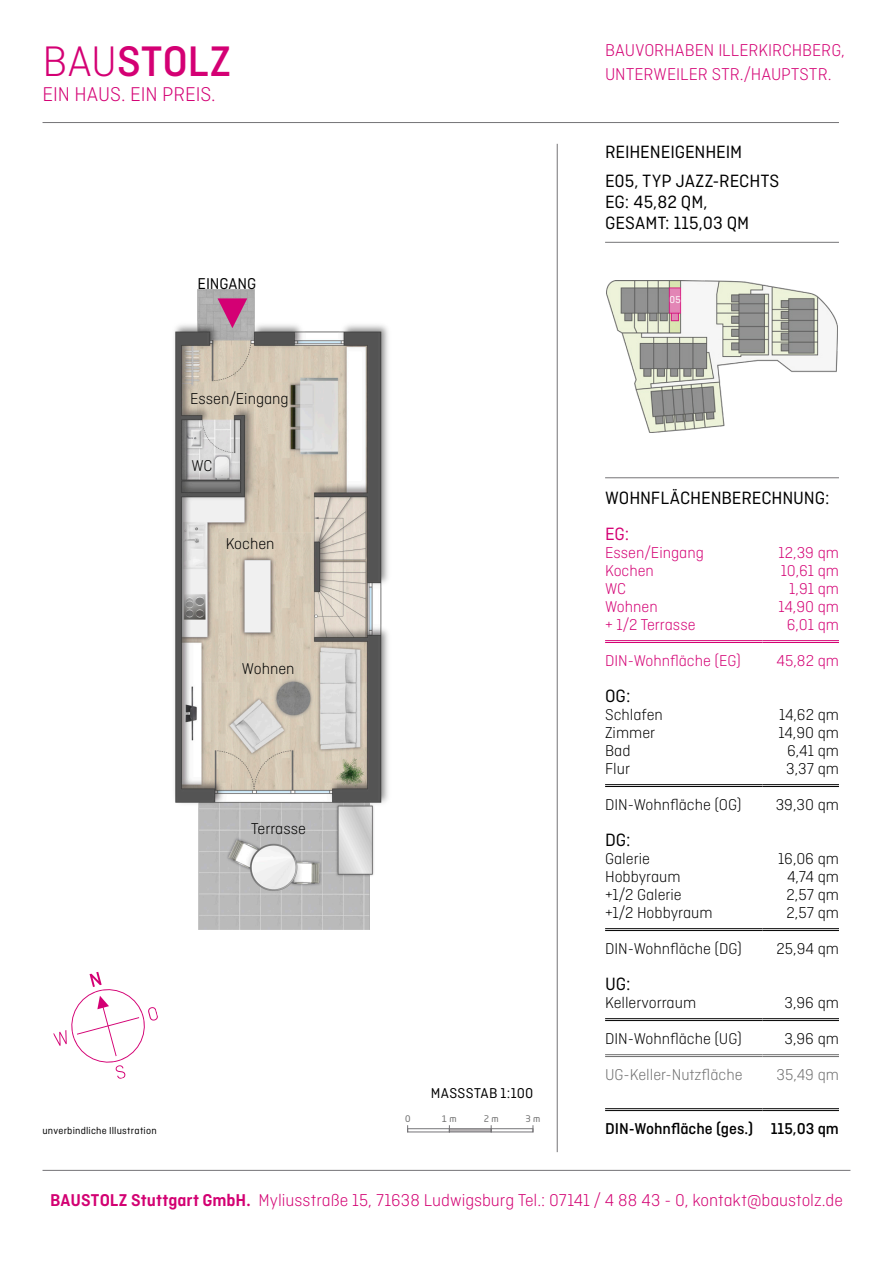
<style>
.page{position:relative;width:893px;height:1263px;background:#fff}
.page>*{position:absolute;margin:0;border:0;box-sizing:border-box;transform-origin:0 0}
._02_Subline_22pt_Sch{font:500 45px "Ciutadella";letter-spacing:.005em;color:#d40074}
._02_Subline_22pt_Sch-2{font:300 21px "Ciutadella";color:#d40074}
.subline_schwarz{font:18.75px/21px "Ciutadella";color:#000}
._03_Zwischenhead_12{font:18.75px "Ciutadella";color:#000}
._03_Zwischenhead_12-2{font:18.75px "Ciutadella";color:#d40074}
.t1{font:300 18px "Ciutadella";color:#d30072}
._02_Subline_22pt_Sch-3{font:300 18px "Ciutadella";letter-spacing:.005em;color:#d40074}
.Helv-10pt-weiss-link{font:300 16.5px "Ciutadella";color:#000}
.Helv-10pt-weiss-rech{font:300 16.5px "Ciutadella";color:#000}
.Links-fett-doppel{font:300 16.5px "Ciutadella";color:#000}
.Helv-10pt-weiss-link-2{font:300 16.5px "Ciutadella";color:#d40074}
.Text-im-Grundriss{font:300 16.5px "Ciutadella";color:#000}
.Helv-10pt-weiss-rech-2{font:300 16.5px "Ciutadella";color:#d40074}
.rechts-fett-doppel{font:300 16.5px "Ciutadella";color:#000}
.Links-fett-doppel-2{font:500 16.5px "Ciutadella";color:#000}
.Links-fett-doppel-3{font:300 16.5px "Ciutadella";color:#6e6e6e}
.Links-fett-doppel-4{font:300 16.5px "Ciutadella";color:#d40074}
.rechts-fett-doppel-2{font:500 16.5px "Ciutadella";color:#000}
.rechts-fett-doppel-3{font:300 16.5px "Ciutadella";color:#6e6e6e}
.rechts-fett-doppel-4{font:300 16.5px "Ciutadella";color:#d40074}
.Text-EINGANG{font:16.5px "Ciutadella";color:#000}
._03_Zwischenhead_12-3{font:15px "Ciutadella";letter-spacing:.02em;color:#000}
._03_Zwischenhead_12-4{font:10.5px "Ciutadella";letter-spacing:.02em;color:#000}
._05_Nummern-Geschoss{font:10.5px "Ciutadella";color:#fff}
.t2{font:9px "Neo Tech Std";color:#6e6e6e}
.s1{font-weight:300}
.s2{font-weight:600}
</style>
<div class="page">
<hr style="left:43px;top:122px;width:796px;height:1px;background:#757477">
<div style="left:407px;top:1128px;width:43px;height:4px;border:1px solid #757477"></div>
<div style="left:491px;top:1128px;width:42px;height:4px;border:1px solid #757477"></div>
<svg style="left:450px;top:1128px;width:41px;height:4px"></svg>
<svg style="left:53px;top:972px;width:105px;height:107px"></svg>
<hr style="left:557px;top:144px;width:1px;height:1008px;background:#757477">
<hr style="left:43px;top:1170px;width:807px;height:1px;background:#757477">
<img style="left:606px;top:281px;width:232px;height:152px">
<img style="left:174px;top:289px;width:214px;height:640px">
<hr style="left:605px;top:784px;width:157px;height:1px;background:#000">
<hr style="left:605px;top:786px;width:157px;height:1px;background:#000">
<hr style="left:762px;top:784px;width:77px;height:1px;background:#000">
<hr style="left:762px;top:786px;width:77px;height:1px;background:#000">
<hr style="left:605px;top:928px;width:157px;height:1px;background:#000">
<hr style="left:605px;top:930px;width:157px;height:1px;background:#000">
<hr style="left:762px;top:928px;width:77px;height:1px;background:#000">
<hr style="left:762px;top:930px;width:77px;height:1px;background:#000">
<hr style="left:605px;top:1018px;width:157px;height:1px;background:#000">
<hr style="left:605px;top:1020px;width:157px;height:1px;background:#000">
<hr style="left:762px;top:1018px;width:77px;height:1px;background:#000">
<hr style="left:762px;top:1020px;width:77px;height:1px;background:#000">
<hr style="left:605px;top:1108px;width:157px;height:1px;background:#000">
<hr style="left:605px;top:1110px;width:157px;height:1px;background:#000">
<hr style="left:762px;top:1108px;width:77px;height:1px;background:#000">
<hr style="left:762px;top:1110px;width:77px;height:1px;background:#000">
<hr style="left:605px;top:1054px;width:157px;height:1px;background:#6e6e6e">
<hr style="left:605px;top:1056px;width:157px;height:1px;background:#6e6e6e">
<hr style="left:762px;top:1054px;width:77px;height:1px;background:#6e6e6e">
<hr style="left:762px;top:1056px;width:77px;height:1px;background:#6e6e6e">
<hr style="left:605px;top:242px;width:234px;height:1px;background:#757477">
<hr style="left:605px;top:477px;width:234px;height:1px;background:#757477">
<hr style="left:605px;top:640px;width:157px;height:1px;background:#d40074">
<hr style="left:605px;top:642px;width:157px;height:1px;background:#d40074">
<hr style="left:762px;top:640px;width:77px;height:1px;background:#d40074">
<hr style="left:762px;top:642px;width:77px;height:1px;background:#d40074">
<svg style="left:218px;top:298px;width:29px;height:30px"></svg>
<p class="_02_Subline_22pt_Sch" style="left:43px;top:36px;width:190px"><span class="s1">BAU</span>STOLZ</p>
<p class="_02_Subline_22pt_Sch-2" style="left:43px;top:83px;width:175px">EIN HAUS. EIN PREIS.</p>
<p class="Text-EINGANG" style="left:198px;top:275px;width:60px">EINGANG</p>
<p class="Text-im-Grundriss" style="left:190px;top:390px;width:100px">Essen/Eingang</p>
<p class="Text-im-Grundriss" style="left:191px;top:456px;width:23px">WC</p>
<p class="Text-im-Grundriss" style="left:226px;top:534px;width:50px">Kochen</p>
<p class="Text-im-Grundriss" style="left:242px;top:660px;width:54px">Wohnen</p>
<p class="Text-im-Grundriss" style="left:251px;top:820px;width:56px">Terrasse</p>
<p class="_03_Zwischenhead_12-4" style="left:43px;top:1125px;width:116px">unverbindliche Illustration</p>
<p class="_02_Subline_22pt_Sch-3" style="left:605px;top:40px;width:241px">BAUVORHABEN ILLERKIRCHBERG,</p>
<p class="_02_Subline_22pt_Sch-3" style="left:605px;top:64px;width:228px">UNTERWEILER STR./HAUPTSTR.</p>
<p class="subline_schwarz" style="left:605px;top:141px;width:139px">REIHENEIGENHEIM</p>
<p class="subline_schwarz" style="left:605px;top:171px;width:176px">E05, TYP JAZZ-RECHTS<br>EG: 45,82 QM,<br>GESAMT: 115,03 QM</p>
<p class="_05_Nummern-Geschoss" style="left:670px;top:294px;width:13px">05</p>
<p class="_03_Zwischenhead_12-3" style="left:431px;top:1085px;width:104px">MASSSTAB 1:100</p>
<p class="t2" style="left:405px;top:1113px;width:7px">0</p>
<p class="t2" style="left:442px;top:1113px;width:16px">1 m</p>
<p class="t2" style="left:484px;top:1113px;width:16px">2 m</p>
<p class="t2" style="left:526px;top:1113px;width:16px">3 m</p>
<p class="subline_schwarz" style="left:605px;top:487px;width:226px">WOHNFLÄCHENBERECHNUNG:</p>
<p class="_03_Zwischenhead_12-2" style="left:605px;top:524px;width:26px">EG:</p>
<p class="Helv-10pt-weiss-link-2" style="left:605px;top:544px;width:100px">Essen/Eingang</p>
<p class="Helv-10pt-weiss-rech-2" style="left:779px;top:544px;width:62px">12,39 qm</p>
<p class="Helv-10pt-weiss-link-2" style="left:605px;top:562px;width:50px">Kochen</p>
<p class="Helv-10pt-weiss-rech-2" style="left:781px;top:562px;width:60px">10,61 qm</p>
<p class="Helv-10pt-weiss-link-2" style="left:605px;top:580px;width:23px">WC</p>
<p class="Helv-10pt-weiss-rech-2" style="left:789px;top:580px;width:51px">1,91 qm</p>
<p class="Helv-10pt-weiss-link-2" style="left:605px;top:598px;width:54px">Wohnen</p>
<p class="Helv-10pt-weiss-rech-2" style="left:778px;top:598px;width:62px">14,90 qm</p>
<p class="Helv-10pt-weiss-link-2" style="left:605px;top:616px;width:92px">+ 1/2 Terrasse</p>
<p class="Helv-10pt-weiss-rech-2" style="left:787px;top:616px;width:54px">6,01 qm</p>
<p class="Links-fett-doppel-4" style="left:605px;top:652px;width:137px">DIN-Wohnfläche (EG)</p>
<p class="rechts-fett-doppel-4" style="left:776px;top:652px;width:64px">45,82 qm</p>
<p class="_03_Zwischenhead_12" style="left:605px;top:686px;width:27px">OG:</p>
<p class="Helv-10pt-weiss-link" style="left:605px;top:706px;width:59px">Schlafen</p>
<p class="Helv-10pt-weiss-rech" style="left:779px;top:706px;width:61px">14,62 qm</p>
<p class="Helv-10pt-weiss-link" style="left:605px;top:724px;width:52px">Zimmer</p>
<p class="Helv-10pt-weiss-rech" style="left:778px;top:724px;width:62px">14,90 qm</p>
<p class="Helv-10pt-weiss-link" style="left:605px;top:742px;width:27px">Bad</p>
<p class="Helv-10pt-weiss-rech" style="left:787px;top:742px;width:53px">6,41 qm</p>
<p class="Helv-10pt-weiss-link" style="left:605px;top:760px;width:26px">Flur</p>
<p class="Helv-10pt-weiss-rech" style="left:786px;top:760px;width:54px">3,37 qm</p>
<p class="Links-fett-doppel" style="left:605px;top:796px;width:138px">DIN-Wohnfläche (OG)</p>
<p class="rechts-fett-doppel" style="left:776px;top:796px;width:65px">39,30 qm</p>
<p class="Helv-10pt-weiss-link" style="left:605px;top:850px;width:46px">Galerie</p>
<p class="Helv-10pt-weiss-rech" style="left:778px;top:850px;width:62px">16,06 qm</p>
<p class="Helv-10pt-weiss-link" style="left:605px;top:868px;width:77px">Hobbyraum</p>
<p class="Helv-10pt-weiss-rech" style="left:787px;top:868px;width:53px">4,74 qm</p>
<p class="Helv-10pt-weiss-link" style="left:605px;top:886px;width:78px">+1/2 Galerie</p>
<p class="Helv-10pt-weiss-rech" style="left:786px;top:886px;width:54px">2,57 qm</p>
<p class="Helv-10pt-weiss-link" style="left:605px;top:904px;width:109px">+1/2 Hobbyraum</p>
<p class="Helv-10pt-weiss-rech" style="left:786px;top:904px;width:54px">2,57 qm</p>
<p class="Links-fett-doppel" style="left:605px;top:940px;width:138px">DIN-Wohnfläche (DG)</p>
<p class="rechts-fett-doppel" style="left:776px;top:940px;width:64px">25,94 qm</p>
<p class="Helv-10pt-weiss-link" style="left:605px;top:994px;width:93px">Kellervorraum</p>
<p class="Helv-10pt-weiss-rech" style="left:784px;top:994px;width:56px">3,96 qm</p>
<p class="Links-fett-doppel" style="left:605px;top:1030px;width:138px">DIN-Wohnfläche (UG)</p>
<p class="rechts-fett-doppel" style="left:784px;top:1030px;width:56px">3,96 qm</p>
<p class="_03_Zwischenhead_12" style="left:605px;top:830px;width:27px">DG:</p>
<p class="_03_Zwischenhead_12" style="left:605px;top:974px;width:27px">UG:</p>
<p class="Links-fett-doppel-3" style="left:605px;top:1066px;width:139px">UG-Keller-Nutzfläche</p>
<p class="rechts-fett-doppel-3" style="left:776px;top:1066px;width:64px">35,49 qm</p>
<p class="Links-fett-doppel-2" style="left:605px;top:1119px;width:150px">DIN-Wohnfläche (ges.)</p>
<p class="rechts-fett-doppel-2" style="left:771px;top:1119px;width:70px">115,03 qm</p>
<p class="t1" style="left:50px;top:1190px;width:794px"><span class="s2">BAUSTOLZ Stuttgart GmbH.</span> Myliusstraße 15, 71638 Ludwigsburg Tel.: 07141 / 4 88 43 - 0, kontakt@baustolz.de</p>
</div>
